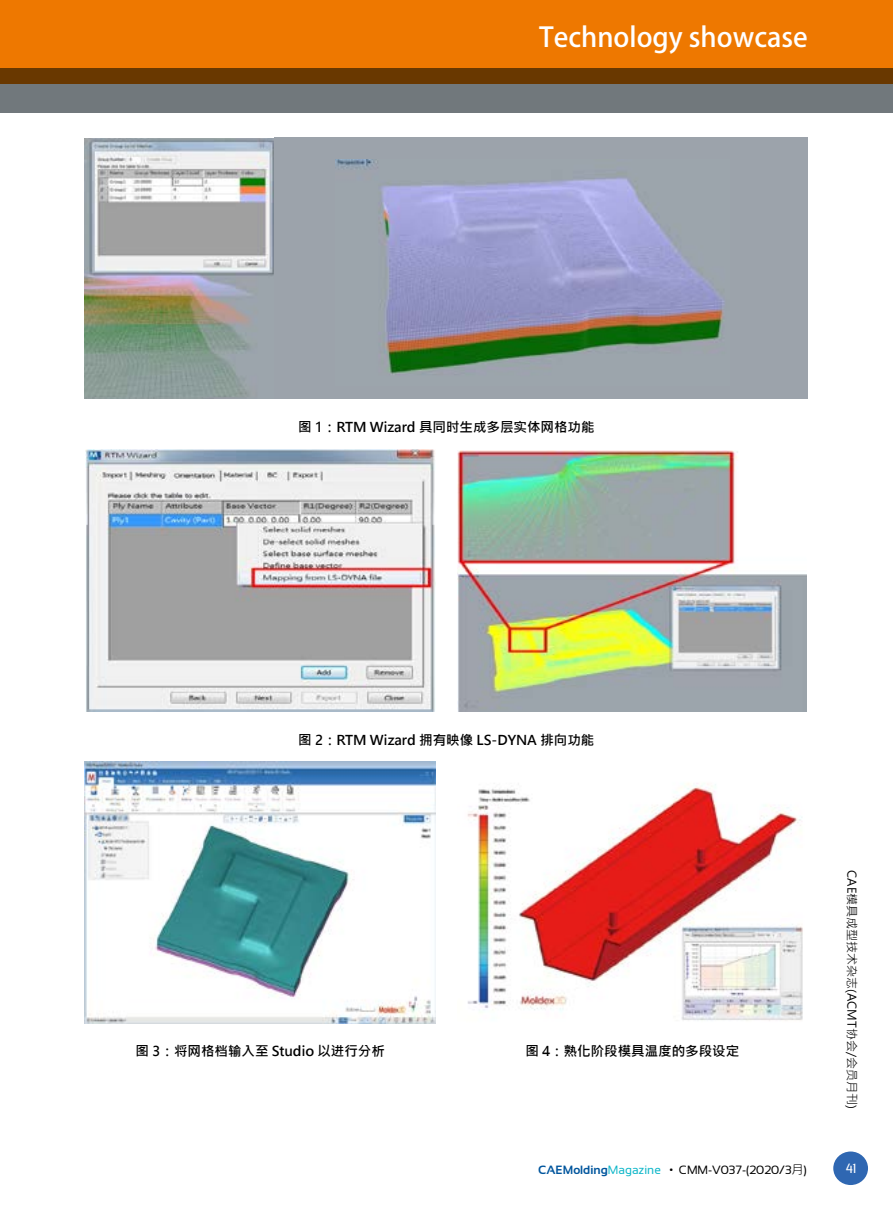
<style>
.page{position:relative;width:893px;height:1212px;background:#fff}
.page>*{position:absolute;margin:0;border:0;box-sizing:border-box;transform-origin:0 0}
.t1{font:700 27px "Adobe Fan Heiti Std";color:#fff}
.t2{font:13.5px "Microsoft Jheng Hei UI Bold";color:#000}
.t3{font:13.5px "Sansation";color:#fff}
.t4{font:12px "Sansation";color:#000}
.t5{font:12px "Microsoft Jheng Hei";color:#000}
.s1{font-weight:700;color:#00559d}
.s2{color:#0fb7c9}
.s3{font-family:"Microsoft Jheng Hei"}
</style>
<div class="page">
<div style="left:0;top:0;width:893px;height:84px;background:#ee7800"></div>
<svg style="left:0;top:68px;width:893px;height:44px;background:#6e604e"></svg>
<div style="left:833px;top:1151px;width:35px;height:34px;background:#2f67b2;border-radius:50%"></div>
<img style="left:85px;top:138px;width:190px;height:261px">
<img style="left:85px;top:450px;width:351px;height:262px">
<img style="left:85px;top:762px;width:351px;height:261px">
<div style="left:275px;top:137px;width:533px;height:262px;background:#9ca3ab"></div>
<img style="left:336px;top:159px;width:389px;height:215px">
<img style="left:457px;top:451px;width:349px;height:261px">
<img style="left:467px;top:783px;width:336px;height:238px">
<h1 class="t1" style="left:539px;top:21px;width:270px">Technology showcase</h1>
<p class="t2" style="left:298px;top:419px;width:298px">图 1：RTM Wizard 具同时生成多层实体网格功能</p>
<p class="t2" style="left:298px;top:732px;width:298px">图 2：RTM Wizard 拥有映像 LS-DYNA 排向功能</p>
<p class="t2" style="left:136px;top:1042px;width:251px">图 3：将网格档输入至 Studio 以进行分析</p>
<p class="t2" style="left:525px;top:1042px;width:215px">图 4：熟化阶段模具温度的多段设定</p>
<p class="t5" style="left:859px;top:870px;width:240px;rotate:90deg">CAE模具成型技术杂志(ACMT协会/会员月刊)</p>
<p class="t4" style="left:538px;top:1163px;width:270px"><span class="s1">CAEMolding</span><span class="s2">Magazine</span> • CMM-V037-(2020/3<span class="s3">月</span>)</p>
<p class="t3" style="left:846px;top:1161px;width:12px">41</p>
</div>
